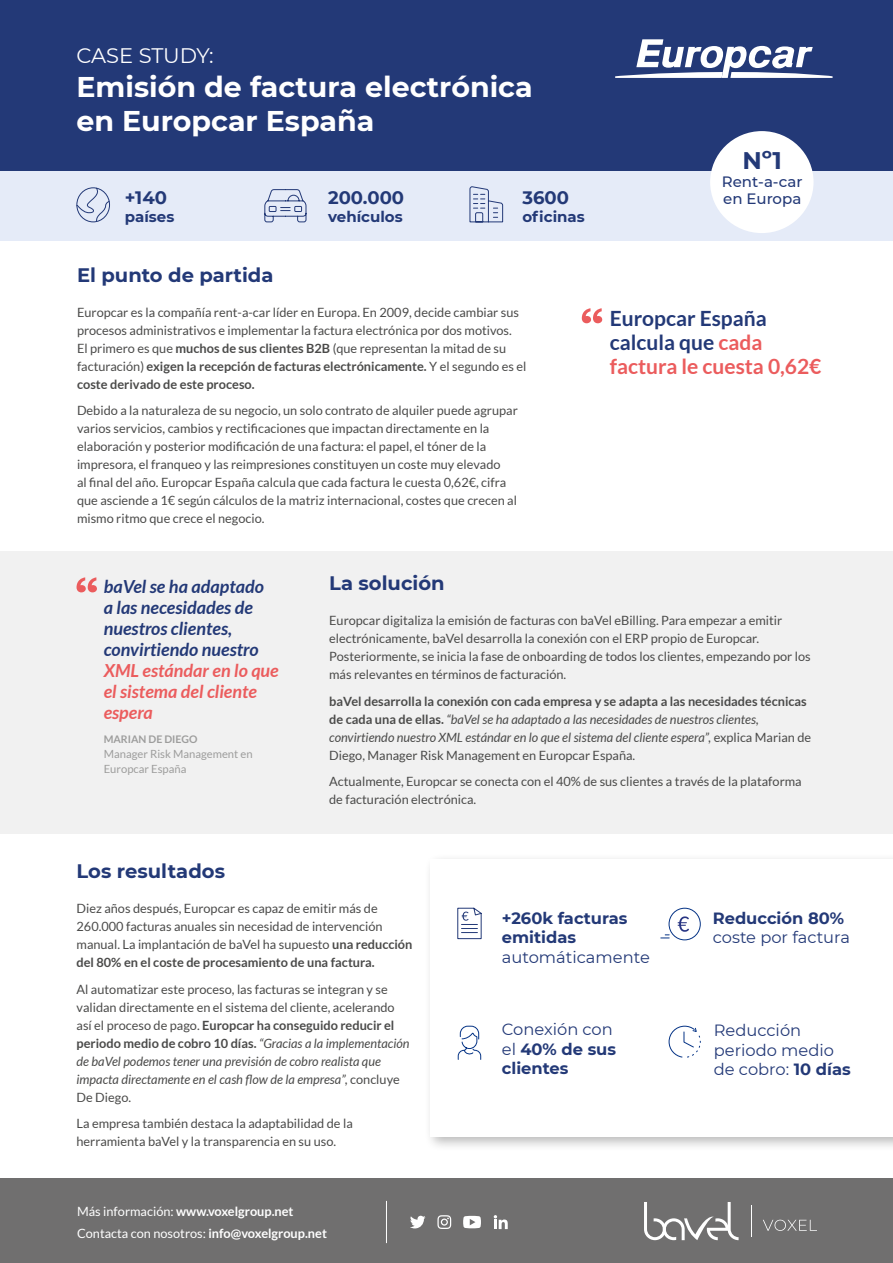
<style>
.page{position:relative;width:893px;height:1263px;background:#fff}
.page>*{position:absolute;margin:0;border:0;box-sizing:border-box;transform-origin:0 0}
.t1{font:700 28.5px/34.2px "Montserrat";color:#fff}
.t2{font:700 24px "Montserrat";color:#233977}
.t3{font:700 21px/24px "Lato";color:#233977}
.t4{font:21px "Montserrat";letter-spacing:-.01em;color:#fff}
.t5{font:700 19.5px "Montserrat";color:#233977}
.t6{font:italic 700 18px/21px "Lato";color:#233977}
.t7{font:italic 700 18px/21px "Lato";color:#eb5c5d}
.t8{font:700 18px "Montserrat";color:#233977}
.t9{font:16.35px/19.5px "Montserrat";color:#233977}
.t10{font:700 16.35px/19.5px "Montserrat";color:#233977}
.t11{font:700 15px "Montserrat";color:#233977}
.t12{font:500 15px/16.5px "Montserrat";color:#233977}
.t13{font:12.75px/18px "Lato";color:#4a4a49}
.t14{font:italic 12.75px/18px "Lato";color:#4a4a49}
.t15{font:700 12.75px/22.5px "Lato";color:#fff}
.t16{font:11.25px/15px "Lato";color:#9d9d9c}
.t17{font:700 10.5px "Lato";color:#9d9d9c}
.s1{font-weight:700}
.s2{color:#eb5c5d}
.s3{font-weight:700;font-style:normal}
.s4{font-style:normal}
.s5{font-style:italic}
.s6{font-weight:400}
</style>
<div class="page">
<div style="left:0;top:551px;width:893px;height:282px;background:#f1f1f1"></div>
<div style="left:0;top:0;width:893px;height:171px;background:#233977"></div>
<div style="left:0;top:171px;width:893px;height:69px;background:#e5ebf8"></div>
<svg style="left:582px;top:308px;width:20px;height:15px"></svg>
<svg style="left:77px;top:577px;width:20px;height:15px"></svg>
<div style="left:0;top:1179px;width:893px;height:84px;background:#706f6f"></div>
<svg style="left:494px;top:1215px;width:14px;height:14px"></svg>
<svg style="left:410px;top:1216px;width:15px;height:12px"></svg>
<svg style="left:437px;top:1215px;width:14px;height:14px"></svg>
<svg style="left:463px;top:1216px;width:18px;height:12px"></svg>
<hr style="left:386px;top:1201px;width:1px;height:42px;background:#fff">
<div style="left:424px;top:853px;width:469px;height:299px;background:#000;opacity:.28"></div>
<div style="left:431px;top:859px;width:462px;height:277px;background:#fff"></div>
<svg style="left:457px;top:907px;width:25px;height:32px"></svg>
<svg style="left:78px;top:187px;width:32px;height:35px"></svg>
<div style="left:76px;top:187px;width:34px;height:35px;border:1px solid #233977;border-radius:50%"></div>
<svg style="left:615px;top:39px;width:218px;height:39px"></svg>
<svg style="left:469px;top:186px;width:34px;height:37px"></svg>
<svg style="left:264px;top:189px;width:43px;height:34px"></svg>
<svg style="left:457px;top:1025px;width:24px;height:35px"></svg>
<div style="left:669px;top:908px;width:32px;height:32px;border:1px solid #053385;border-radius:50%"></div>
<svg style="left:678px;top:916px;width:11px;height:16px"></svg>
<svg style="left:661px;top:934px;width:8px;height:4px"></svg>
<svg style="left:668px;top:1025px;width:33px;height:33px"></svg>
<div style="left:710px;top:131px;width:103px;height:102px;background:#fff;border-radius:50%"></div>
<svg style="left:763px;top:1220px;width:54px;height:11px"></svg>
<hr style="left:751px;top:1205px;width:1px;height:32px;background:#fff">
<svg style="left:644px;top:1202px;width:95px;height:38px"></svg>
<h3 class="t4" style="left:76px;top:41px;width:139px">CASE STUDY:</h3>
<h1 class="t1" style="left:76px;top:68px;width:458px">Emisión de factura electrónica en Europcar España</h1>
<h3 class="t8" style="left:125px;top:184px;width:44px">+140</h3>
<p class="t11" style="left:125px;top:206px;width:51px">países</p>
<h3 class="t8" style="left:328px;top:184px;width:77px">200.000</h3>
<p class="t11" style="left:328px;top:206px;width:76px">vehículos</p>
<h3 class="t8" style="left:522px;top:184px;width:48px">3600</h3>
<p class="t11" style="left:522px;top:206px;width:64px">oficinas</p>
<h3 class="t5" style="left:77px;top:261px;width:198px">El punto de partida</h3>
<p class="t13" style="left:77px;top:303px;width:451px">Europcar es la compañía rent-a-car líder en Europa. En 2009, decide cambiar sus procesos administrativos e implementar la factura electrónica por dos motivos.<br>El primero es que <span class="s1">muchos de sus clientes B2B</span> (que representan la mitad de su facturación) <span class="s1">exigen la recepción de facturas electrónicamente.</span> Y el segundo es el <span class="s1">coste derivado de este proceso.</span></p>
<p class="t13" style="left:77px;top:402px;width:442px">Debido a la naturaleza de su negocio, un solo contrato de alquiler puede agrupar varios servicios, cambios y rectificaciones que impactan directamente en la elaboración y posterior modificación de una factura: el papel, el tóner de la impresora, el franqueo y las reimpresiones constituyen un coste muy elevado<br>al final del año. Europcar España calcula que cada factura le cuesta 0,62€, cifra que asciende a 1€ según cálculos de la matriz internacional, costes que crecen al mismo ritmo que crece el negocio.</p>
<h2 class="t2" style="left:742px;top:144px;width:41px">Nº1</h2>
<p class="t12" style="left:722px;top:173px;width:82px">Rent-a-car en Europa</p>
<h3 class="t3" style="left:610px;top:306px;width:213px">Europcar España calcula que <span class="s2">cada factura le cuesta 0,62€</span></h3>
<h3 class="t6" style="left:104px;top:576px;width:162px">baVel se ha adaptado a las necesidades de nuestros clientes, convirtiendo nuestro</h3>
<h3 class="t7" style="left:104px;top:660px;width:177px">XML estándar en lo que el sistema del cliente espera</h3>
<p class="t17" style="left:104px;top:733px;width:95px">MARIAN DE DIEGO</p>
<p class="t16" style="left:104px;top:746px;width:150px">Manager Risk Management en<br>Europcar España</p>
<h3 class="t5" style="left:329px;top:569px;width:117px">La solución</h3>
<p class="t13" style="left:329px;top:611px;width:483px">Europcar digitaliza la emisión de facturas con baVel eBilling. Para empezar a emitir electrónicamente, baVel desarrolla la conexión con el ERP propio de Europcar.<br>Posteriormente, se inicia la fase de onboarding de todos los clientes, empezando por los más relevantes en términos de facturación.</p>
<p class="t14" style="left:329px;top:692px;width:484px"><span class="s3">baVel desarrolla la conexión con cada empresa y se adapta a las necesidades técnicas de cada una de ellas.</span> “baVel se ha adaptado a las necesidades de nuestros clientes, convirtiendo nuestro XML estándar en lo que el sistema del cliente espera”, <span class="s4">explica Marian de Diego, Manager Risk Management en Europcar España.</span></p>
<p class="t13" style="left:329px;top:772px;width:474px">Actualmente, Europcar se conecta con el 40% de sus clientes a través de la plataforma de facturación electrónica.</p>
<h3 class="t5" style="left:77px;top:857px;width:150px">Los resultados</h3>
<p class="t13" style="left:77px;top:899px;width:337px">Diez años después, Europcar es capaz de emitir más de 260.000 facturas anuales sin necesidad de intervención manual. La implantación de baVel ha supuesto <span class="s1">una reducción del 80% en el coste de procesamiento de una factura.</span></p>
<p class="t13" style="left:77px;top:980px;width:335px">Al automatizar este proceso, las facturas se integran y se validan directamente en el sistema del cliente, acelerando así el proceso de pago. <span class="s1">Europcar ha conseguido reducir el periodo medio de cobro 10 días.</span> <span class="s5">“Gracias a la implementación de baVel podemos tener una previsión de cobro realista que impacta directamente en el cash flow de la empresa”,</span> concluye De Diego.</p>
<p class="t13" style="left:77px;top:1114px;width:278px">La empresa también destaca la adaptabilidad de la herramienta baVel y la transparencia en su uso.</p>
<p class="t15" style="left:77px;top:1199px;width:251px"><span class="s6">Más información:</span> www.voxelgroup.net<br><span class="s6">Contacta con nosotros:</span> info@voxelgroup.net</p>
<p class="t10" style="left:502px;top:907px;width:127px">+260k facturas emitidas</p>
<p class="t9" style="left:502px;top:946px;width:149px">automáticamente</p>
<p class="t10" style="left:502px;top:1019px;width:116px"><span class="s6">Conexión con el</span> 40% de sus clientes</p>
<p class="t10" style="left:713px;top:907px;width:133px">Reducción 80%</p>
<p class="t9" style="left:713px;top:927px;width:139px">coste por factura</p>
<p class="t9" style="left:714px;top:1020px;width:138px">Reducción periodo medio de cobro: <span class="s1">10 días</span></p>
</div>
